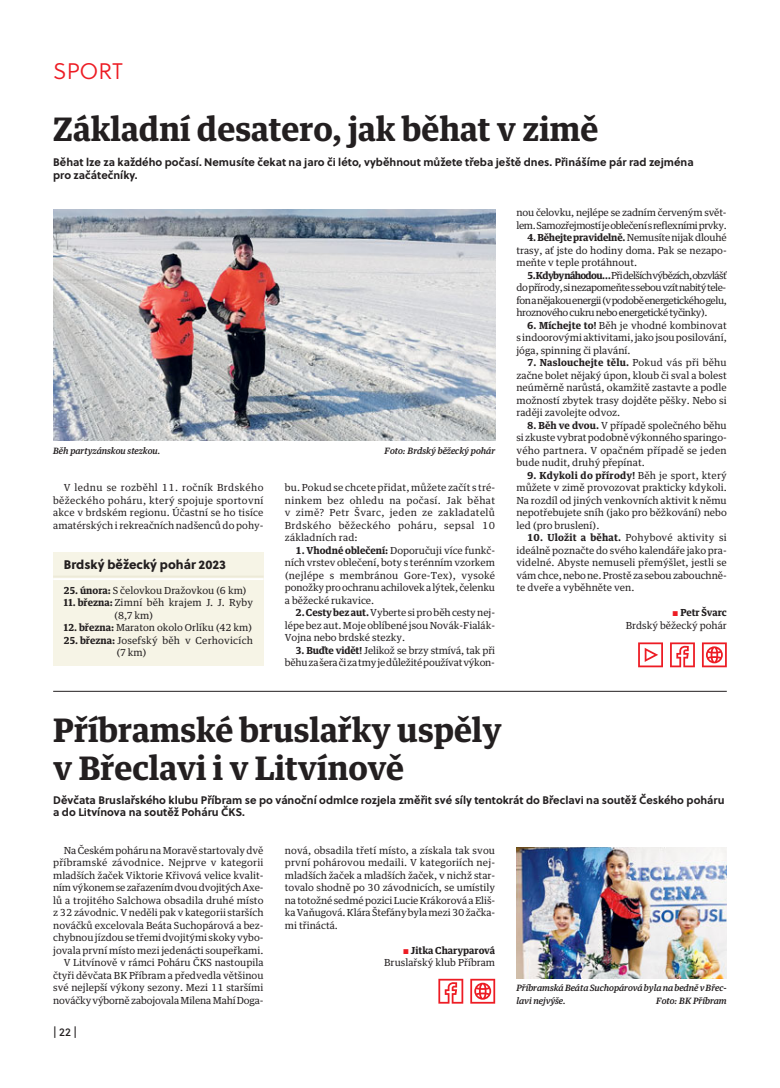
<style>
.page{position:relative;width:780px;height:1088px;background:#fff}
.page>*{position:absolute;margin:0;border:0;box-sizing:border-box;transform-origin:0 0}
.t1{font:700 32.5px/37.5px "Guardian Text Egyp";color:#231f20}
.t2{font:22.5px "Soleil Lt";letter-spacing:-.005em;color:#ed1c24}
.t3{font:12.5px "Soleil Xb";color:#231f20}
.t4{font:11.25px "Soleil Bk";color:#231f20}
.t5{font:700 11px/12.5px "Soleil";color:#231f20}
.t6{font:9.75px/12.5px "Guardian Text Egyp";color:#231f20;text-align:justify}
.t7{font:9.75px/12.5px "Guardian Text Egyp";letter-spacing:-.04em;color:#231f20}
.t8{font:9.75px/12.5px "Guardian Text Egyp";letter-spacing:-.025em;color:#231f20;text-align:right}
.t9{font:9.75px/12.5px "Guardian Text Egyp";letter-spacing:.02em;color:#231f20}
.t10{font:italic 500 8.75px/12.5px "Guardian Text Egyp";color:#231f20}
.s1{font-weight:700}
.s2{font-family:"Soleil Bk";font-size:9.62px;color:#ed1c24}
</style>
<div class="page">
<img style="left:53px;top:209px;width:442px;height:231px">
<img style="left:516px;top:847px;width:210px;height:131px">
<svg style="left:638px;top:642px;width:25px;height:25px"></svg>
<svg style="left:670px;top:642px;width:24px;height:25px"></svg>
<svg style="left:702px;top:642px;width:24px;height:25px"></svg>
<div style="left:53px;top:553px;width:210px;height:113px;background:#f6f4e6"></div>
<hr style="left:53px;top:576px;width:210px;height:1px;background:#edead8">
<hr style="left:53px;top:578px;width:210px;height:2px;background:#fff">
<svg style="left:438px;top:979px;width:25px;height:24px"></svg>
<svg style="left:470px;top:979px;width:25px;height:24px"></svg>
<hr style="left:53px;top:691px;width:673px;height:1px;background:#231f20">
<h2 class="t2" style="left:53px;top:58px;width:71px">SPORT</h2>
<h1 class="t1" style="left:53px;top:113px;width:546px">Základní desatero, jak běhat v zimě</h1>
<p class="t5" style="left:53px;top:157px;width:642px">Běhat lze za každého počasí. Nemusíte čekat na jaro či léto, vyběhnout můžete třeba ještě dnes. Přinášíme pár rad zejména pro začátečníky.</p>
<p class="t10" style="left:53px;top:445px;width:109px">Běh partyzánskou stezkou.</p>
<p class="t10" style="left:384px;top:445px;width:112px">Foto: Brdský běžecký pohár</p>
<p class="t6" style="left:53px;top:482px;width:212px;text-indent:11px">V lednu se rozběhl 11. ročník Brdského běžeckého poháru, který spojuje sportovní akce v brdském regionu. Účastní se ho tisíce amatérských i rekreačních nadšenců do pohy-</p>
<p class="t6" style="left:285px;top:482px;width:212px">bu. Pokud se chcete přidat, můžete začít s tré&shy;ninkem bez ohledu na počasí. Jak běhat v zimě? Petr Švarc, jeden ze zakladatelů Brdského běžeckého poháru, sepsal 10 základních rad:</p>
<p class="t6" style="left:285px;top:545px;width:212px;text-indent:11px"><span class="s1">1. Vhodné oblečení:</span> Doporučuji více funkč&shy;ních vrstev oblečení, boty s terénním vzorkem (nejlépe s membránou Gore-Tex), vysoké ponožky pro ochranu achilovek a lýtek, čelenku a běžecké rukavice.</p>
<p class="t6" style="left:285px;top:607px;width:212px;text-indent:11px"><span class="s1">2. Cesty bez aut.</span> Vyberte si pro běh cesty nej&shy;lépe bez aut. Moje oblíbené jsou Novák-Fialák-Vojna nebo brdské stezky.</p>
<p class="t8" style="left:285px;top:645px;width:212px"><span class="s1">3. Buďte vidět!</span> Jelikož se brzy stmívá, tak při běhu za šera či za tmy je důležité používat výkon-</p>
<p class="t3" style="left:64px;top:558px;width:164px">Brdský běžecký pohár 2023</p>
<p class="t6" style="left:64px;top:584px;width:184px"><span class="s1">25. února:</span> S čelovkou Dražovkou (6 km)</p>
<p class="t9" style="left:115px;top:597px;width:140px;text-indent:-51px"><span class="s1">11. března:</span> Zimní běh krajem J. J. Ryby (8,7 km)</p>
<p class="t6" style="left:64px;top:622px;width:189px"><span class="s1">12. března:</span> Maraton okolo Orlíku (42 km)</p>
<p class="t9" style="left:117px;top:634px;width:137px;text-indent:-53px"><span class="s1">25. března:</span> Josefský běh v Cerhovicích (7 km)</p>
<p class="t7" style="left:516px;top:207px;width:212px">nou čelovku, nejlépe se zadním červeným svět&shy;lem. Samozřejmostí je oblečení sreflexními prvky.</p>
<p class="t6" style="left:516px;top:232px;width:212px;text-indent:11px"><span class="s1">4. Běhejte pravidelně.</span>Nemusíte nijak dlouhé trasy, ať jste do hodiny doma. Pak se nezapo&shy;meňte v teple protáhnout.</p>
<p class="t6" style="left:516px;top:270px;width:212px;text-indent:11px"><span class="s1">5. Kdyby náhodou…</span>Při delších výbězích, obzvlášť do přírody, si nezapomeňte ssebou vzít nabitý tele&shy;fon anějakou energii (vpodobě energetického gelu, hroznového cukru nebo energetické tyčinky).</p>
<p class="t6" style="left:516px;top:320px;width:212px;text-indent:11px"><span class="s1">6. Míchejte to!</span> Běh je vhodné kombinovat s indoorovými aktivitami, jako jsou posilování, jóga, spinning či plavání.</p>
<p class="t6" style="left:516px;top:357px;width:212px;text-indent:11px"><span class="s1">7. Naslouchejte tělu.</span> Pokud vás při běhu začne bolet nějaký úpon, kloub či sval a bolest neúměrně narůstá, okamžitě zastavte a podle možností zbytek trasy dojděte pěšky. Nebo si raději zavolejte odvoz.</p>
<p class="t6" style="left:516px;top:420px;width:212px;text-indent:11px"><span class="s1">8. Běh ve dvou.</span> V případě společného běhu si zkuste vybrat podobně výkonného sparingo&shy;vého partnera. V opačném případě se jeden bude nudit, druhý přepínat.</p>
<p class="t6" style="left:516px;top:470px;width:212px;text-indent:11px"><span class="s1">9. Kdykoli do přírody!</span> Běh je sport, který můžete v zimě provozovat prakticky kdykoli.<br>Na rozdíl od jiných venkovních aktivit k němu nepotřebujete sníh (jako pro běžkování) nebo led (pro bruslení).</p>
<p class="t6" style="left:516px;top:532px;width:212px;text-indent:11px"><span class="s1">10. Uložit a běhat.</span> Pohybové aktivity si ideálně poznačte do svého kalendáře jako pra&shy;videlné. Abyste nemuseli přemýšlet, jestli se vám chce, nebo ne. Prostě za sebou zabouchně&shy;te dveře a vyběhněte ven.</p>
<p class="t6" style="left:625px;top:607px;width:102px;text-align:right"><span class="s2">S</span> <span class="s1">Petr Švarc<br></span>Brdský běžecký pohár</p>
<h1 class="t1" style="left:53px;top:714px;width:450px">Příbramské bruslařky uspěly v Břeclavi i v Litvínově</h1>
<p class="t5" style="left:53px;top:794px;width:672px">Děvčata Bruslařského klubu Příbram se po vánoční odmlce rozjela změřit své síly tentokrát do Břeclavi na soutěž Českého poháru a do Litvínova na soutěž Poháru ČKS.</p>
<p class="t6" style="left:53px;top:845px;width:212px;text-align:right">Na Českém poháru na Moravě startovaly dvě příbramské závodnice. Nejprve v kategorii mladších žaček Viktorie Křivová velice kvalit&shy;ním výkonem se zařazením dvou dvojitých Axe&shy;lů a trojitého Salchowa obsadila druhé místo z 32 závodnic. V neděli pak v kategorii starších nováčků excelovala Beáta Suchopárová a bez&shy;chybnou jízdou se třemi dvojitými skoky vybo&shy;jovala první místo mezi jedenácti soupeřkami.<br>V Litvínově v rámci Poháru ČKS nastoupila čtyři děvčata BK Příbram a předvedla většinou své nejlepší výkony sezony. Mezi 11 staršími nováčky výborně zabojovala Milena Mahí Doga-</p>
<p class="t6" style="left:285px;top:845px;width:212px">nová, obsadila třetí místo, a získala tak svou první pohárovou medaili. V kategoriích nej&shy;mladších žaček a mladších žaček, v nichž star&shy;tovalo shodně po 30 závodnicích, se umístily na totožné sedmé pozici Lucie Krákorová a Eliš&shy;ka Vaňugová. Klára Štefány byla mezi 30 žačka&shy;mi třináctá.</p>
<p class="t6" style="left:384px;top:945px;width:112px;text-align:right"><span class="s2">S</span> <span class="s1">Jitka Charyparová<br></span>Bruslařský klub Příbram</p>
<p class="t4" style="left:53px;top:1026px;width:25px">| 22 |</p>
<p class="t10" style="left:516px;top:982px;width:212px">Příbramská Beáta Suchopárová byla na bedně v Břec&shy;lavi nejvýše.</p>
<p class="t10" style="left:656px;top:995px;width:72px">Foto: BK Příbram</p>
</div>
